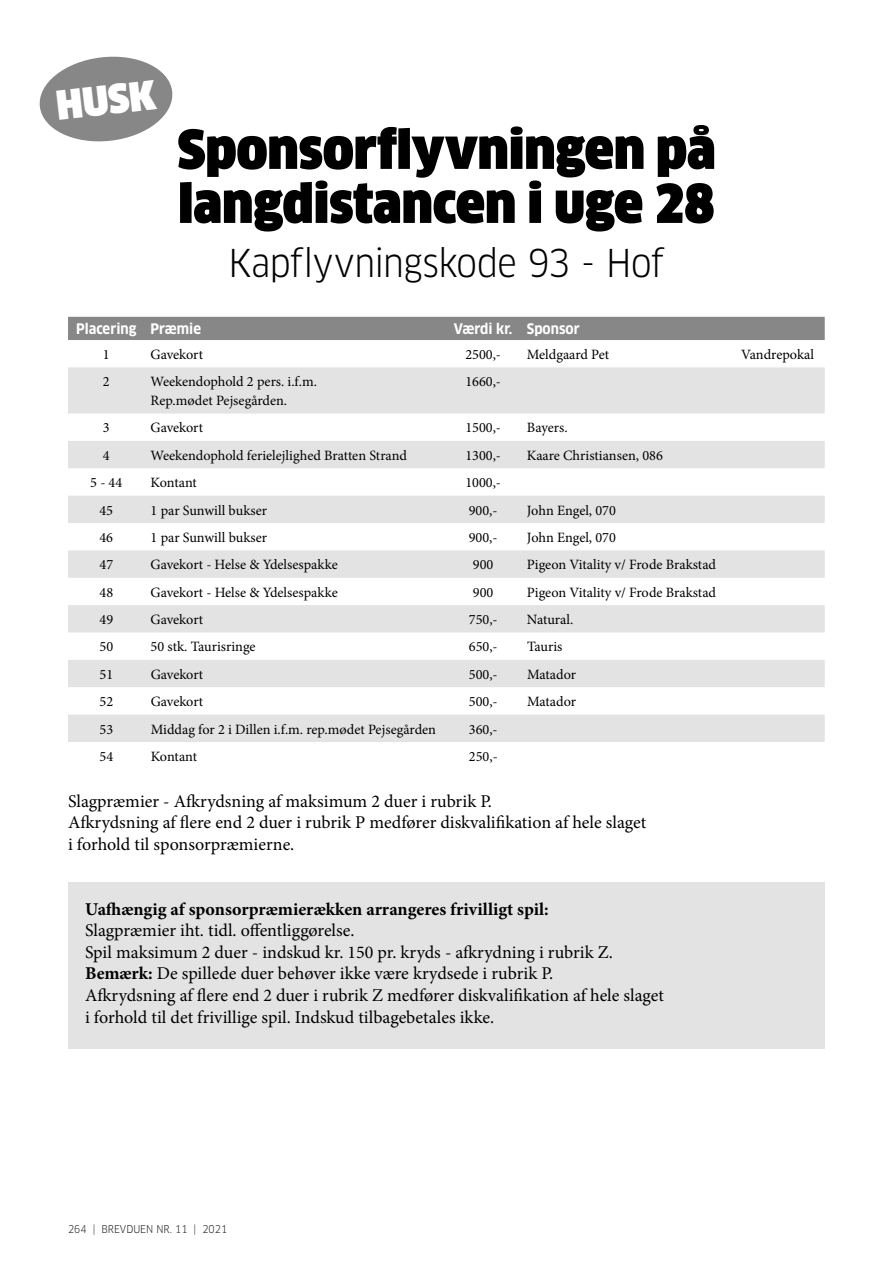
<style>
.page{position:relative;width:893px;height:1263px;background:#fff}
.page>*{position:absolute;margin:0;border:0;box-sizing:border-box;transform-origin:0 0}
.t1{font:900 condensed 52.5px/54px "Clan OT";letter-spacing:-.005em;color:#000}
.t2{font:900 condensed 39px "Clan OT";color:#fff}
.t3{font:condensed 37.5px "Clan OT";letter-spacing:-.02em;color:#000}
.t4{font:18px/21.6px "Minion Pro";color:#000}
.t5{font:14.25px/18.8px "Minion Pro";color:#000}
.t6{font:700 condensed 14.25px "Clan OT";color:#fff}
.t7{font:condensed 10.5px "Clan OT";color:#231f20}
.s1{font-weight:700}
</style>
<div class="page">
<div style="left:69px;top:882px;width:756px;height:166px;background:#e3e3e3"></div>
<svg style="left:39px;top:56px;width:134px;height:86px"></svg>
<div style="left:68px;top:317px;width:757px;height:23px;background:#878787"></div>
<svg style="left:68px;top:367px;width:757px;height:375px;fill:#e3e3e3"></svg>
<p class="t2" style="left:54px;top:84px;width:101px;rotate:-7deg">HUSK</p>
<p class="t1" style="left:177px;top:124px;width:540px">Sponsorflyvningen på langdistancen i uge 28</p>
<p class="t3" style="left:228px;top:241px;width:437px">Kapflyvningskode 93 - Hof</p>
<p class="t6" style="left:76px;top:321px;width:127px">Placering Præmie</p>
<p class="t6" style="left:454px;top:321px;width:127px">Værdi kr. Sponsor</p>
<p class="t5" style="left:103px;top:345px;width:8px">1</p>
<p class="t5" style="left:151px;top:345px;width:54px">Gavekort</p>
<p class="t5" style="left:465px;top:345px;width:37px">2500,-</p>
<p class="t5" style="left:527px;top:345px;width:84px">Meldgaard Pet</p>
<p class="t5" style="left:741px;top:345px;width:74px">Vandrepokal</p>
<p class="t5" style="left:103px;top:372px;width:8px">2</p>
<p class="t5" style="left:151px;top:372px;width:168px">Weekendophold 2 pers. i.f.m.<br>Rep.mødet Pejsegården.</p>
<p class="t5" style="left:465px;top:372px;width:37px">1660,-</p>
<p class="t5" style="left:103px;top:418px;width:8px">3</p>
<p class="t5" style="left:151px;top:418px;width:54px">Gavekort</p>
<p class="t5" style="left:465px;top:418px;width:37px">1500,-</p>
<p class="t5" style="left:527px;top:418px;width:42px">Bayers.</p>
<p class="t5" style="left:103px;top:446px;width:8px">4</p>
<p class="t5" style="left:151px;top:446px;width:258px">Weekendophold ferielejlighed Bratten Strand</p>
<p class="t5" style="left:465px;top:446px;width:37px">1300,-</p>
<p class="t5" style="left:527px;top:446px;width:137px">Kaare Christiansen, 086</p>
<p class="t5" style="left:90px;top:473px;width:34px">5 - 44</p>
<p class="t5" style="left:151px;top:473px;width:48px">Kontant</p>
<p class="t5" style="left:465px;top:473px;width:37px">1000,-</p>
<p class="t5" style="left:99px;top:501px;width:15px">45</p>
<p class="t5" style="left:151px;top:501px;width:118px">1 par Sunwill bukser</p>
<p class="t5" style="left:469px;top:501px;width:30px">900,-</p>
<p class="t5" style="left:527px;top:501px;width:91px">John Engel, 070</p>
<p class="t5" style="left:99px;top:528px;width:15px">46</p>
<p class="t5" style="left:151px;top:528px;width:118px">1 par Sunwill bukser</p>
<p class="t5" style="left:469px;top:528px;width:30px">900,-</p>
<p class="t5" style="left:527px;top:528px;width:91px">John Engel, 070</p>
<p class="t5" style="left:99px;top:555px;width:15px">47</p>
<p class="t5" style="left:151px;top:555px;width:189px">Gavekort - Helse &amp; Ydelsespakke</p>
<p class="t5" style="left:473px;top:555px;width:22px">900</p>
<p class="t5" style="left:527px;top:555px;width:191px">Pigeon Vitality v/ Frode Brakstad</p>
<p class="t5" style="left:100px;top:583px;width:15px">48</p>
<p class="t5" style="left:151px;top:583px;width:189px">Gavekort - Helse &amp; Ydelsespakke</p>
<p class="t5" style="left:473px;top:583px;width:22px">900</p>
<p class="t5" style="left:527px;top:583px;width:191px">Pigeon Vitality v/ Frode Brakstad</p>
<p class="t5" style="left:100px;top:610px;width:15px">49</p>
<p class="t5" style="left:151px;top:610px;width:54px">Gavekort</p>
<p class="t5" style="left:469px;top:610px;width:30px">750,-</p>
<p class="t5" style="left:527px;top:610px;width:48px">Natural.</p>
<p class="t5" style="left:100px;top:637px;width:15px">50</p>
<p class="t5" style="left:151px;top:637px;width:106px">50 stk. Taurisringe</p>
<p class="t5" style="left:469px;top:637px;width:30px">650,-</p>
<p class="t5" style="left:527px;top:637px;width:37px">Tauris</p>
<p class="t5" style="left:100px;top:665px;width:15px">51</p>
<p class="t5" style="left:151px;top:665px;width:54px">Gavekort</p>
<p class="t5" style="left:469px;top:665px;width:30px">500,-</p>
<p class="t5" style="left:527px;top:665px;width:51px">Matador</p>
<p class="t5" style="left:100px;top:692px;width:15px">52</p>
<p class="t5" style="left:151px;top:692px;width:54px">Gavekort</p>
<p class="t5" style="left:469px;top:692px;width:30px">500,-</p>
<p class="t5" style="left:527px;top:692px;width:51px">Matador</p>
<p class="t5" style="left:100px;top:720px;width:15px">53</p>
<p class="t5" style="left:151px;top:720px;width:287px">Middag for 2 i Dillen i.f.m. rep.mødet Pejsegården</p>
<p class="t5" style="left:469px;top:720px;width:30px">360,-</p>
<p class="t5" style="left:100px;top:747px;width:15px">54</p>
<p class="t5" style="left:151px;top:747px;width:48px">Kontant</p>
<p class="t5" style="left:469px;top:747px;width:30px">250,-</p>
<p class="t4" style="left:68px;top:790px;width:580px">Slagpræmier - Afkrydsning af maksimum 2 duer i rubrik P.<br>Afkrydsning af flere end 2 duer i rubrik P medfører diskvalifikation af hele slaget i forhold til sponsorpræmierne.</p>
<p class="t4" style="left:85px;top:898px;width:580px"><span class="s1">Uafhængig af sponsorpræmierækken arrangeres frivilligt spil:<br></span>Slagpræmier iht. tidl. offentliggørelse.<br>Spil maksimum 2 duer - indskud kr. 150 pr. kryds - afkrydning i rubrik Z.<br><span class="s1">Bemærk:</span> De spillede duer behøver ikke være krydsede i rubrik P.<br>Afkrydsning af flere end 2 duer i rubrik Z medfører diskvalifikation af hele slaget i forhold til det frivillige spil. Indskud tilbagebetales ikke.</p>
<p class="t7" style="left:68px;top:1223px;width:161px">264 | BREVDUEN NR. 11 | 2021</p>
</div>
